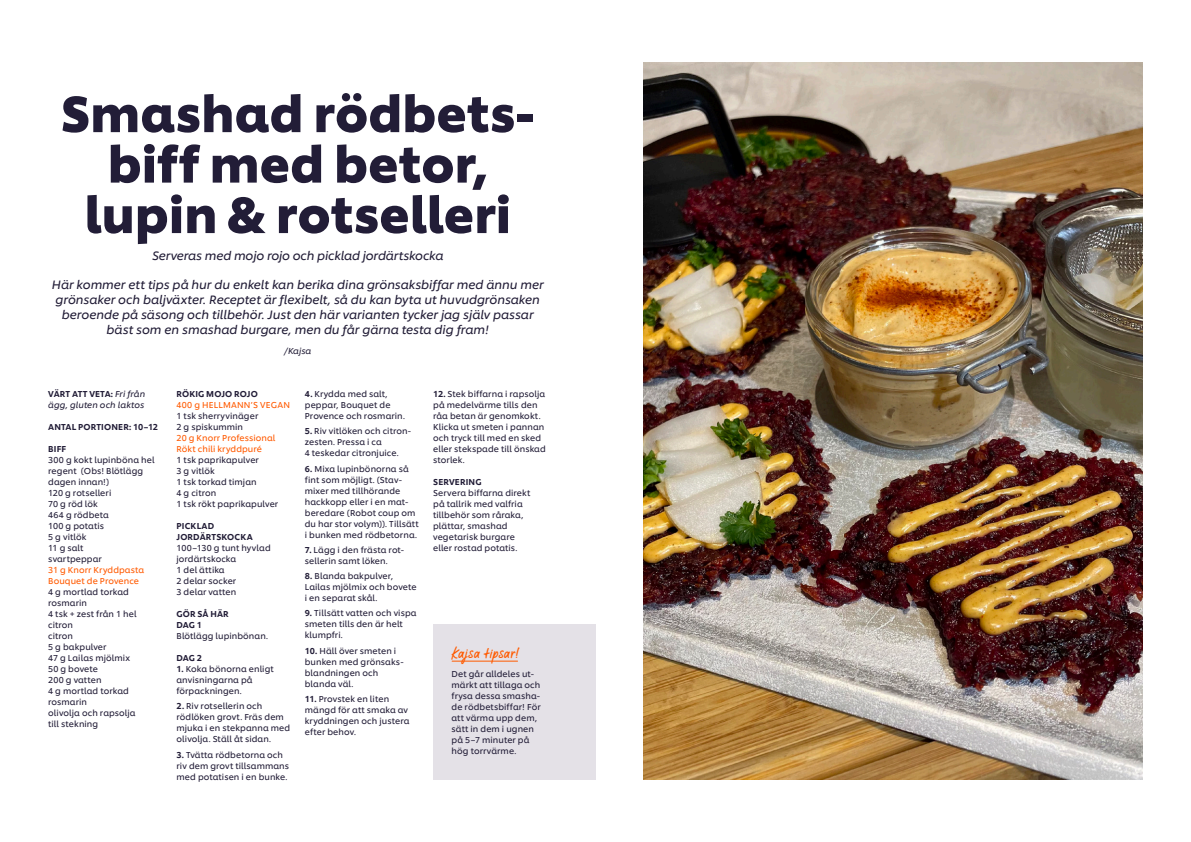
<style>
.page{position:relative;width:1191px;height:842px;background:#fff}
.page>*{position:absolute;margin:0;border:0;box-sizing:border-box;transform-origin:0 0}
.t1{font:700 50.1px/50.5px "Unilever Shilling";letter-spacing:-.005em;color:#221d37;text-align:center}
.t2{font:20px "Chefs Hand";letter-spacing:.02em;color:#ff5a00}
.t3{font:italic 12px/15px "Unilever Shilling";letter-spacing:-.005em;color:#221d37;text-align:center}
.t4{font:8.5px/11px "Unilever Shilling";letter-spacing:.01em;color:#221d37}
.t5{font:8.5px/11px "Unilever Shilling";letter-spacing:.01em;color:#ff5a00}
.t6{font:500 8.5px/11px "Unilever Shilling";letter-spacing:.015em;color:#221d37}
.t7{font:italic 8.5px/11px "Unilever Shilling";letter-spacing:.005em;color:#221d37}
.s1{font-weight:500;font-style:normal}
.s2{font-weight:500}
</style>
<div class="page">
<img style="left:643px;top:62px;width:499px;height:718px">
<div style="left:433px;top:624px;width:162px;height:156px;background:#e4e1e7"></div>
<hr style="left:452px;top:661px;width:65px;height:1px;background:#ff5a00">
<p class="t1" style="left:60px;top:84px;width:476px">Smashad rödbets&shy;biff med betor, lupin &amp; rotselleri</p>
<p class="t3" style="left:152px;top:248px;width:293px">Serveras med mojo rojo och picklad jordärtskocka</p>
<p class="t3" style="left:52px;top:277px;width:493px">Här kommer ett tips på hur du enkelt kan berika dina grönsaksbiffar med ännu mer grönsaker och baljväxter. Receptet är flexibelt, så du kan byta ut huvudgrönsaken beroende på säsong och tillbehör. Just den här varianten tycker jag själv passar bäst som en smashad burgare, men du får gärna testa dig fram!</p>
<p class="t7" style="left:284px;top:345px;width:28px">/Kajsa</p>
<p class="t7" style="left:48px;top:388px;width:99px"><span class="s1">VÄRT ATT VETA:</span> Fri från ägg, gluten och laktos</p>
<p class="t6" style="left:48px;top:421px;width:111px">ANTAL PORTIONER: 10–12</p>
<p class="t6" style="left:48px;top:443px;width:20px">BIFF</p>
<p class="t4" style="left:48px;top:454px;width:108px">300 g kokt lupinböna hel regent (Obs! Blötlägg dagen innan!)</p>
<p class="t4" style="left:48px;top:487px;width:65px">120 g rotselleri</p>
<p class="t4" style="left:48px;top:498px;width:51px">70 g röd lök</p>
<p class="t4" style="left:48px;top:509px;width:62px">464 g rödbeta</p>
<p class="t4" style="left:48px;top:520px;width:57px">100 g potatis</p>
<p class="t4" style="left:48px;top:531px;width:40px">5 g vitlök</p>
<p class="t4" style="left:48px;top:542px;width:37px">11 g salt</p>
<p class="t4" style="left:48px;top:553px;width:55px">svartpeppar</p>
<p class="t5" style="left:48px;top:564px;width:98px">31 g Knorr Kryddpasta<br>Bouquet de Provence</p>
<p class="t4" style="left:48px;top:586px;width:82px">4 g mortlad torkad rosmarin</p>
<p class="t4" style="left:48px;top:608px;width:90px">4 tsk + zest från 1 hel citron</p>
<p class="t4" style="left:48px;top:630px;width:26px">citron</p>
<p class="t4" style="left:48px;top:641px;width:60px">5 g bakpulver</p>
<p class="t4" style="left:48px;top:652px;width:83px">47 g Lailas mjölmix</p>
<p class="t4" style="left:48px;top:663px;width:51px">50 g bovete</p>
<p class="t4" style="left:48px;top:674px;width:55px">200 g vatten</p>
<p class="t4" style="left:48px;top:685px;width:82px">4 g mortlad torkad rosmarin</p>
<p class="t4" style="left:48px;top:707px;width:89px">olivolja och rapsolja till stekning</p>
<p class="t6" style="left:176px;top:388px;width:83px">RÖKIG MOJO ROJO</p>
<p class="t5" style="left:176px;top:399px;width:115px">400 g HELLMANN’S VEGAN</p>
<p class="t4" style="left:176px;top:410px;width:83px">1 tsk sherryvinäger</p>
<p class="t4" style="left:176px;top:421px;width:68px">2 g spiskummin</p>
<p class="t5" style="left:176px;top:432px;width:100px">20 g Knorr Professional<br>Rökt chili kryddpuré</p>
<p class="t4" style="left:176px;top:454px;width:84px">1 tsk paprikapulver</p>
<p class="t4" style="left:176px;top:465px;width:40px">3 g vitlök</p>
<p class="t4" style="left:176px;top:476px;width:82px">1 tsk torkad timjan</p>
<p class="t4" style="left:176px;top:487px;width:41px">4 g citron</p>
<p class="t4" style="left:176px;top:498px;width:103px">1 tsk rökt paprikapulver</p>
<p class="t6" style="left:176px;top:520px;width:78px">PICKLAD<br>JORDÄRTSKOCKA</p>
<p class="t4" style="left:176px;top:542px;width:96px">100–130 g tunt hyvlad jordärtskocka</p>
<p class="t4" style="left:176px;top:564px;width:50px">1 del ättika</p>
<p class="t4" style="left:176px;top:575px;width:61px">2 delar socker</p>
<p class="t4" style="left:176px;top:586px;width:61px">3 delar vatten</p>
<p class="t6" style="left:176px;top:608px;width:54px">GÖR SÅ HÄR</p>
<p class="t6" style="left:176px;top:619px;width:27px">DAG 1</p>
<p class="t4" style="left:176px;top:630px;width:93px">Blötlägg lupinbönan.</p>
<p class="t6" style="left:176px;top:652px;width:27px">DAG 2</p>
<p class="t4" style="left:176px;top:663px;width:99px"><span class="s2">1.</span> Koka bönorna enligt anvisningarna på förpackningen.</p>
<p class="t4" style="left:176px;top:700px;width:115px"><span class="s2">2.</span> Riv rotsellerin och rödlöken grovt. Fräs dem mjuka i en stekpanna med olivolja. Ställ åt sidan.</p>
<p class="t4" style="left:176px;top:748px;width:114px"><span class="s2">3.</span> Tvätta rödbetorna och riv dem grovt tillsammans med potatisen i en bunke.</p>
<p class="t4" style="left:305px;top:388px;width:102px"><span class="s2">4.</span> Krydda med salt, peppar, Bouquet de<br>Provence och rosmarin.</p>
<p class="t4" style="left:305px;top:425px;width:108px"><span class="s2">5.</span> Riv vitlöken och citron&shy;zesten. Pressa i ca<br>4 teskedar citronjuice.</p>
<p class="t4" style="left:305px;top:462px;width:115px"><span class="s2">6.</span> Mixa lupinbönorna så fint som möjligt. (Stav&shy;mixer med tillhörande hackkopp eller i en mat&shy;beredare (Robot coup om du har stor volym)). Tillsätt i bunken med rödbetorna.</p>
<p class="t4" style="left:305px;top:544px;width:101px"><span class="s2">7.</span> Lägg i den frästa rot&shy;sellerin samt löken.</p>
<p class="t4" style="left:305px;top:570px;width:113px"><span class="s2">8.</span> Blanda bakpulver,<br>Lailas mjölmix och bovete i en separat skål.</p>
<p class="t4" style="left:305px;top:607px;width:113px"><span class="s2">9.</span> Tillsätt vatten och vispa smeten tills den är helt klumpfri.</p>
<p class="t4" style="left:305px;top:644px;width:100px"><span class="s2">10.</span> Häll över smeten i bunken med grönsaks&shy;blandningen och blanda väl.</p>
<p class="t4" style="left:305px;top:693px;width:106px"><span class="s2">11.</span> Provstek en liten mängd för att smaka av kryddningen och justera efter behov.</p>
<p class="t4" style="left:433px;top:388px;width:114px"><span class="s2">12.</span> Stek biffarna i rapsolja på medelvärme tills den råa betan är genomkokt.<br>Klicka ut smeten i pannan och tryck till med en sked eller stekspade till önskad storlek.</p>
<p class="t6" style="left:433px;top:476px;width:50px">SERVERING</p>
<p class="t4" style="left:433px;top:487px;width:99px">Servera biffarna direkt på tallrik med valfria tillbehör som råraka, plättar, smashad vegetarisk burgare eller rostad potatis.</p>
<p class="t2" style="left:451px;top:642px;width:70px">Kajsa tipsar!</p>
<p class="t4" style="left:451px;top:668px;width:91px">Det går alldeles ut&shy;märkt att tillaga och frysa dessa smasha&shy;de rödbetsbiffar! För att värma upp dem, sätt in dem i ugnen på 5–7 minuter på hög torrvärme.</p>
</div>
